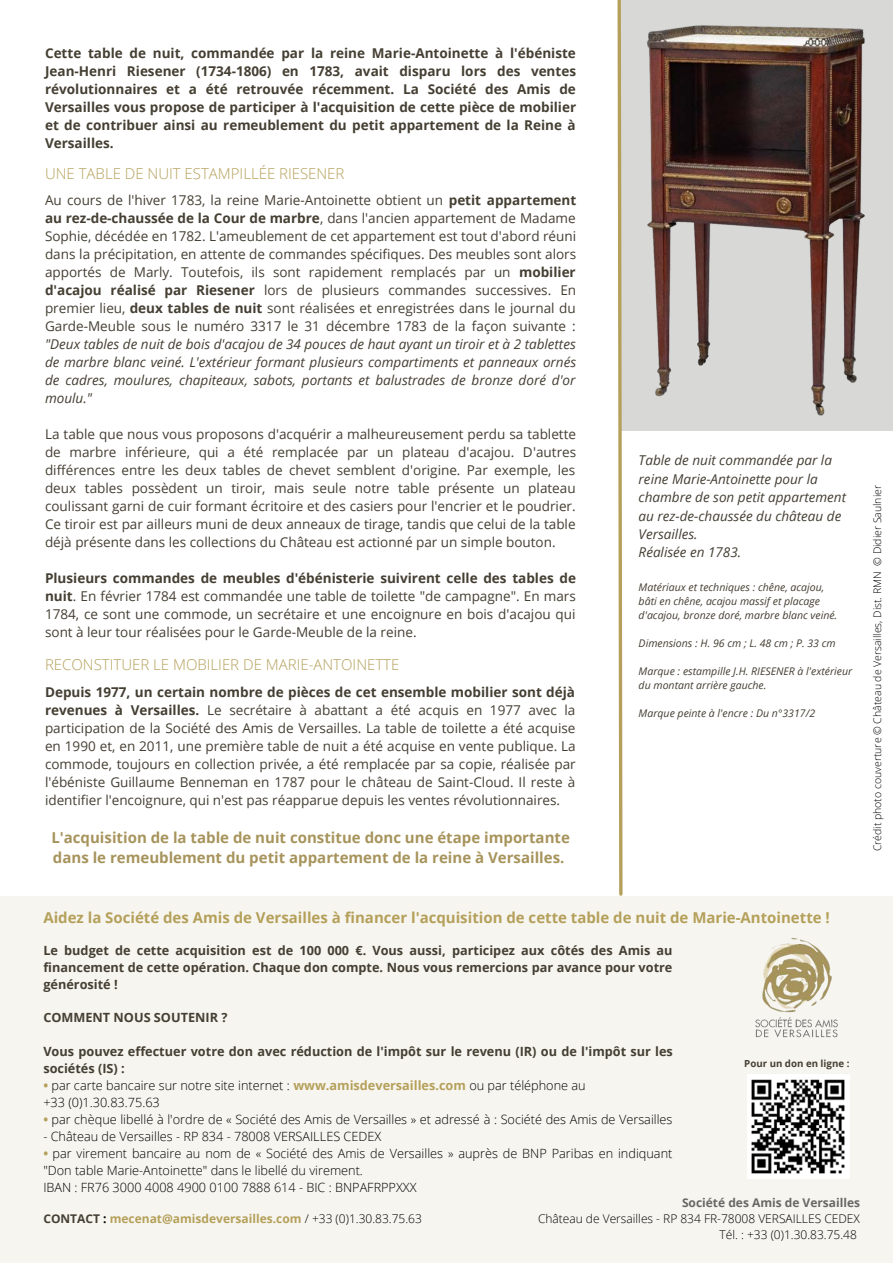
<style>
.page{position:relative;width:893px;height:1264px;background:#fff}
.page>*{position:absolute;margin:0;border:0;box-sizing:border-box;transform-origin:0 0}
.t1{font:700 15px/20.2px "Open Sans";color:#a7945c}
.t2{font:700 15px "Open Sans";color:#b4a05a}
.t3{font:300 15px "Open Sans";color:#b4a05a}
.t4{font:13.5px/18px "Open Sans";color:#453f33;text-align:justify}
.t5{font:italic 13.5px/18.5px "Open Sans";color:#453f33;text-align:justify}
.t6{font:700 13.5px/18px "Open Sans";color:#453f33;text-align:justify}
.t7{font:300 12.75px/17px "Open Sans";color:#000}
.t8{font:700 12.75px/17px "Open Sans";color:#453f33;text-align:justify}
.t9{font:300 12px/16px "Open Sans";color:#000;text-align:right}
.t10{font:700 12px "Open Sans";color:#b4a05a}
.t11{font:700 12px "Open Sans";color:#676765}
.t12{font:italic 10.5px/14.1px "Open Sans";color:#453f33}
.t13{font:300 10.5px "Open Sans";color:#000}
.t14{font:700 9.75px "Open Sans";color:#453f33}
.s1{font-weight:700}
.s2{font-weight:700;color:#b4a05a}
.s3{color:#453f33}
.s4{color:#000}
.s5{font-weight:300;color:#000}
</style>
<div class="page">
<div style="left:620px;top:0;width:272px;height:431px;background:#d8d8d7"></div>
<svg style="left:617px;top:0;width:6px;height:895px"></svg>
<div style="left:0;top:895px;width:892px;height:367px;background:#f7f5f0"></div>
<img style="left:755px;top:937px;width:83px;height:101px">
<img style="left:647px;top:25px;width:218px;height:391px">
<img style="left:747px;top:1074px;width:102px;height:104px">
<p class="t6" style="left:45px;top:44px;width:532px">Cette table de nuit, commandée par la reine Marie-Antoinette à l'ébéniste Jean-Henri Riesener (1734-1806) en 1783, avait disparu lors des ventes révolutionnaires et a été retrouvée récemment. La Société des Amis de Versailles vous propose de participer à l'acquisition de cette pièce de mobilier et de contribuer ainsi au remeublement du petit appartement de la Reine à Versailles.</p>
<p class="t3" style="left:45px;top:163px;width:301px">UNE TABLE DE NUIT ESTAMPILLÉE RIESENER</p>
<p class="t4" style="left:45px;top:191px;width:532px">Au cours de l'hiver 1783, la reine Marie-Antoinette obtient un <span class="s1">petit appartement au rez-de-chaussée de la Cour de marbre</span>, dans l'ancien appartement de Madame Sophie, décédée en 1782. L'ameublement de cet appartement est tout d'abord réuni dans la précipitation, en attente de commandes spécifiques. Des meubles sont alors apportés de Marly. Toutefois, ils sont rapidement remplacés par un <span class="s1">mobilier d'acajou réalisé par Riesener</span> lors de plusieurs commandes successives. En premier lieu, <span class="s1">deux tables de nuit</span> sont réalisées et enregistrées dans le journal du Garde-Meuble sous le numéro 3317 le 31 décembre 1783 de la façon suivante :</p>
<p class="t5" style="left:45px;top:335px;width:532px;line-height:18px">"Deux tables de nuit de bois d'acajou de 34 pouces de haut ayant un tiroir et à 2 tablettes de marbre blanc veiné. L'extérieur formant plusieurs compartiments et panneaux ornés de cadres, moulures, chapiteaux, sabots, portants et balustrades de bronze doré d'or moulu."</p>
<p class="t4" style="left:45px;top:425px;width:532px">La table que nous vous proposons d'acquérir a malheureusement perdu sa tablette de marbre inférieure, qui a été remplacée par un plateau d'acajou. D'autres différences entre les deux tables de chevet semblent d'origine. Par exemple, les deux tables possèdent un tiroir, mais seule notre table présente un plateau coulissant garni de cuir formant écritoire et des casiers pour l'encrier et le poudrier.<br>Ce tiroir est par ailleurs muni de deux anneaux de tirage, tandis que celui de la table déjà présente dans les collections du Château est actionné par un simple bouton.</p>
<p class="t4" style="left:45px;top:569px;width:532px"><span class="s1">Plusieurs commandes de meubles d'ébénisterie suivirent celle des tables de nuit</span>. En février 1784 est commandée une table de toilette "de campagne". En mars 1784, ce sont une commode, un secrétaire et une encoignure en bois d'acajou qui sont à leur tour réalisées pour le Garde-Meuble de la reine.</p>
<p class="t3" style="left:45px;top:653px;width:356px">RECONSTITUER LE MOBILIER DE MARIE-ANTOINETTE</p>
<p class="t4" style="left:45px;top:682px;width:532px"><span class="s1">Depuis 1977, un certain nombre de pièces de cet ensemble mobilier sont déjà revenues à Versailles.</span> Le secrétaire à abattant a été acquis en 1977 avec la participation de la Société des Amis de Versailles. La table de toilette a été acquise en 1990 et, en 2011, une première table de nuit a été acquise en vente publique. La commode, toujours en collection privée, a été remplacée par sa copie, réalisée par l'ébéniste Guillaume Benneman en 1787 pour le château de Saint-Cloud. Il reste à identifier l'encoignure, qui n'est pas réapparue depuis les ventes révolutionnaires.</p>
<p class="t1" style="left:51px;top:827px;width:520px">L'acquisition de la table de nuit constitue donc une étape importante dans le remeublement du petit appartement de la reine à Versailles.</p>
<p class="t5" style="left:638px;top:451px;width:209px;text-align:left">Table de nuit commandée par la reine Marie-Antoinette pour la chambre de son petit appartement au rez-de-chaussée du château de<br>Versailles.<br>Réalisée en 1783.</p>
<p class="t12" style="left:638px;top:579px;width:200px">Matériaux et techniques : chêne, acajou, bâti en chêne, acajou massif et placage d'acajou, bronze doré, marbre blanc veiné.</p>
<p class="t12" style="left:638px;top:636px;width:198px">Dimensions : H. 96 cm ; L. 48 cm ; P. 33 cm</p>
<p class="t12" style="left:638px;top:664px;width:215px">Marque : estampille J.H. RIESENER à l'extérieur du montant arrière gauche.</p>
<p class="t12" style="left:638px;top:706px;width:178px">Marque peinte à l'encre : Du n°3317/2</p>
<p class="t13" style="left:869px;top:851px;width:367px;rotate:-90deg">Crédit photo couverture © Château de Versailles, Dist. RMN © Didier Saulnier</p>
<p class="t2" style="left:43px;top:907px;width:787px">Aidez la Société des Amis de Versailles à financer l'acquisition de cette table de nuit de Marie-Antoinette !</p>
<p class="t8" style="left:43px;top:941px;width:630px">Le budget de cette acquisition est de 100 000 €. Vous aussi, participez aux côtés des Amis au financement de cette opération. Chaque don compte. Nous vous remercions par avance pour votre générosité !</p>
<p class="t8" style="left:43px;top:1009px;width:185px">COMMENT NOUS SOUTENIR ?</p>
<p class="t8" style="left:43px;top:1042px;width:631px">Vous pouvez effectuer votre don avec réduction de l'impôt sur le revenu (IR) ou de l'impôt sur les sociétés (IS) :</p>
<p class="t7" style="left:43px;top:1076px;width:543px"><span class="s2">•</span> par carte bancaire sur notre site internet : <span class="s2">www.amisdeversailles.com</span> ou par téléphone au +33 (0)1.30.83.75.63</p>
<p class="t7" style="left:43px;top:1110px;width:630px"><span class="s2">•</span> par chèque libellé à l'ordre de « Société des Amis de Versailles » et adressé à : Société des Amis de Versailles</p>
<p class="t7" style="left:43px;top:1127px;width:339px">- Château de Versailles - RP 834 - 78008 VERSAILLES CEDEX</p>
<p class="t7" style="left:43px;top:1144px;width:630px"><span class="s2">•</span> par virement bancaire au nom de « Société des Amis de Versailles » auprès de BNP Paribas en indiquant "Don table Marie-Antoinette" dans le libellé du virement.<br>IBAN : FR76 3000 4008 4900 0100 7888 614 - BIC : BNPAFRPPXXX</p>
<p class="t11" style="left:682px;top:1194px;width:180px">Société des Amis de Versailles</p>
<p class="t9" style="left:538px;top:1210px;width:323px">Château de Versailles - RP 834 FR-78008 VERSAILLES CEDEX<br>Tél. : +33 (0)1.30.83.75.48</p>
<p class="t14" style="left:744px;top:1056px;width:107px">Pour un don en ligne :</p>
<p class="t10" style="left:43px;top:1209px;width:380px"><span class="s3">CONTACT</span> <span class="s4">:</span> mecenat@amisdeversailles.com <span class="s5">/ +33 (0)1.30.83.75.63</span></p>
</div>
